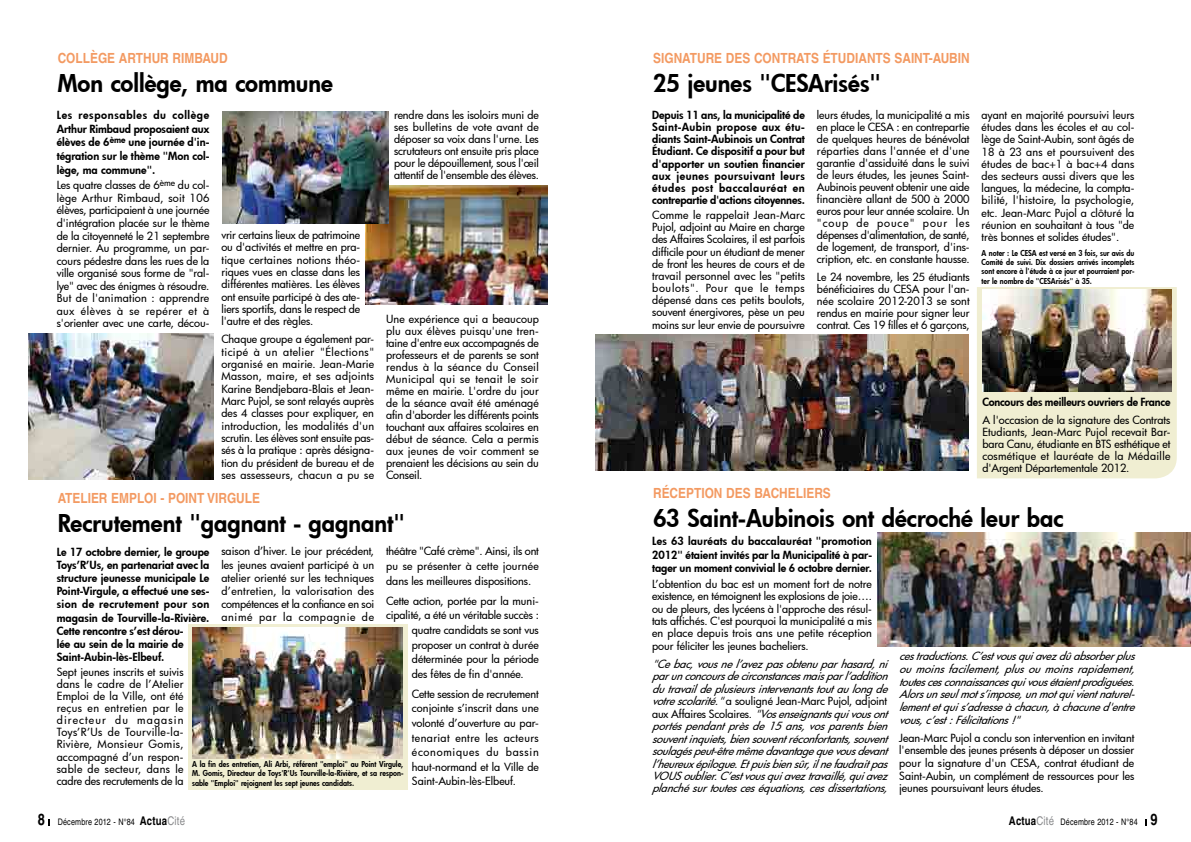
<style>
.page{position:relative;width:1191px;height:842px;background:#fff}
.page>*{position:absolute;margin:0;border:0;box-sizing:border-box;transform-origin:0 0}
.t1{font:800 24px "Futura";color:#000}
.t2{font:700 16px "Helvetica";color:#000;scale:.8 1}
.t3{font:700 14px "Helvetica";color:#f39a62;scale:.85 1}
.t4{font:500 11px/12px "Futura";letter-spacing:-.005em;color:#000;text-align:justify}
.t5{font:italic 500 11px/12.4px "Futura";color:#000}
.t6{font:800 11px/13.2px "Futura";color:#000;text-align:justify}
.t7{font:9px "Helvetica";letter-spacing:.02em;color:#000;scale:.8 1}
.t8{font:800 8px/9.2px "Futura";color:#000;text-align:justify;scale:.9 1}
.s1{font-weight:700;font-size:12px}
.s2{font-size:12px;color:#87888a}
.s3{font-style:normal}
.s4{font-weight:700;font-size:16px}
</style>
<div class="page">
<div style="left:188px;top:624px;width:219px;height:165px;background:#f0eed2"></div>
<img style="left:595px;top:334px;width:374px;height:137px">
<div style="left:977px;top:287px;width:199px;height:191px;background:#f0eed2"></div>
<img style="left:982px;top:290px;width:189px;height:102px">
<img style="left:877px;top:533px;width:314px;height:113px">
<img style="left:366px;top:186px;width:181px;height:119px">
<img style="left:28px;top:333px;width:185px;height:146px">
<img style="left:222px;top:112px;width:166px;height:112px">
<img style="left:192px;top:627px;width:210px;height:132px">
<p class="t3" style="left:58px;top:49px;width:202px">COLLÈGE ARTHUR RIMBAUD</p>
<h1 class="t1" style="left:58px;top:67px;width:277px">Mon collège, ma commune</h1>
<p class="t6" style="left:57px;top:108px;width:154px;line-height:13.7px">Les responsables du collège Arthur Rimbaud proposaient aux élèves de 6<sup>ème</sup> une journée d'in&shy;tégration sur le thème "Mon col&shy;lège, ma commune".</p>
<p class="t4" style="left:57px;top:179px;width:154px;line-height:12.6px">Les quatre classes de 6<sup>ème</sup> du col&shy;lège Arthur Rimbaud, soit 106 élèves, participaient à une journée d'intégration placée sur le thème de la citoyenneté le 21 septembre dernier. Au programme, un par&shy;cours pédestre dans les rues de la ville organisé sous forme de "ral&shy;lye" avec des énigmes à résoudre.<br>But de l'animation : apprendre aux élèves à se repérer et à s'orienter avec une carte, décou-</p>
<p class="t4" style="left:221px;top:229px;width:140px;line-height:12.3px">vrir certains lieux de patrimoine ou d'activités et mettre en pra&shy;tique certaines notions théo&shy;riques vues en classe dans les différentes matières. Les élèves ont ensuite participé à des ate&shy;liers sportifs, dans le respect de l'autre et des règles.</p>
<p class="t4" style="left:221px;top:333px;width:154px;line-height:12.3px">Chaque groupe a également par&shy;ticipé à un atelier "Élections" organisé en mairie. Jean-Marie Masson, maire, et ses adjoints Karine Bendjebara-Blais et Jean-Marc Pujol, se sont relayés auprès des 4 classes pour expliquer, en introduction, les modalités d'un scrutin. Les élèves sont ensuite pas&shy;sés à la pratique : après désigna&shy;tion du président de bureau et de ses assesseurs, chacun a pu se</p>
<p class="t4" style="left:394px;top:109px;width:146px">rendre dans les isoloirs muni de ses bulletins de vote avant de déposer sa voix dans l'urne. Les scrutateurs ont ensuite pris place pour le dépouillement, sous l'œil attentif de l'ensemble des élèves.</p>
<p class="t4" style="left:386px;top:313px;width:154px">Une expérience qui a beaucoup plu aux élèves puisqu'une tren&shy;taine d'entre eux accompagnés de professeurs et de parents se sont rendus à la séance du Conseil Municipal qui se tenait le soir même en mairie. L'ordre du jour de la séance avait été aménagé afin d'aborder les différents points touchant aux affaires scolaires en début de séance. Cela a permis aux jeunes de voir comment se prenaient les décisions au sein du Conseil.</p>
<p class="t3" style="left:58px;top:489px;width:240px">ATELIER EMPLOI - POINT VIRGULE</p>
<h1 class="t1" style="left:58px;top:507px;width:349px">Recrutement "gagnant - gagnant"</h1>
<p class="t4" style="left:221px;top:545px;width:154px;line-height:13.2px">saison d’hiver. Le jour précédent, les jeunes avaient participé à un atelier orienté sur les techniques d’entretien, la valorisation des compétences et la confiance en soi animé par la compagnie de</p>
<p class="t4" style="left:386px;top:544px;width:154px;line-height:14.6px">théâtre "Café crème". Ainsi, ils ont pu se présenter à cette journée dans les meilleures dispositions.</p>
<p class="t6" style="left:57px;top:545px;width:154px;text-align:left">Le 17 octobre dernier, le groupe<br>Toys’R’Us, en partenariat avec la structure jeunesse municipale Le<br>Point-Virgule, a effectué une ses&shy;sion de recrutement pour son magasin de Tourville-la-Rivière.<br>Cette rencontre s’est dérou-<br>lée au sein de la mairie de<br>Saint-Aubin-lès-Elbeuf.</p>
<p class="t4" style="left:57px;top:666px;width:128px">Sept jeunes inscrits et suivis dans le cadre de l’Atelier Emploi de la Ville, ont été reçus en entretien par le directeur du magasin Toys’R’Us de Tourville-la-Rivière, Monsieur Gomis, accompagné d’un respon&shy;sable de secteur, dans le cadre des recrutements de la</p>
<p class="t4" style="left:386px;top:594px;width:154px">Cette action, portée par la muni-</p>
<p class="t4" style="left:386px;top:609px;width:154px">cipalité, a été un véritable succès :</p>
<p class="t4" style="left:412px;top:624px;width:128px">quatre candidats se sont vus</p>
<p class="t4" style="left:412px;top:638px;width:128px">proposer un contrat à durée</p>
<p class="t4" style="left:412px;top:653px;width:128px">déterminée pour la période</p>
<p class="t4" style="left:412px;top:667px;width:113px">des fêtes de fin d'année.</p>
<p class="t4" style="left:412px;top:686px;width:128px;line-height:14.6px">Cette session de recrutement conjointe s’inscrit dans une volonté d’ouverture au par&shy;tenariat entre les acteurs économiques du bassin haut-normand et la Ville de Saint-Aubin-lès-Elbeuf.</p>
<p class="t8" style="left:192px;top:759px;width:236px;line-height:9.6px">A la fin des entretien, Ali Arbi, référent "emploi" au Point Virgule, M. Gomis, Directeur de Toys'R'Us Tourville-la-Rivière, et sa respon&shy;sable "Emploi" rejoignent les sept jeunes candidats.</p>
<h2 class="t2" style="left:38px;top:810px;width:10px">8</h2>
<p class="t7" style="left:58px;top:817px;width:160px">Décembre 2012 - N°84 <span class="s1">ACTUA</span><span class="s2">Cité</span></p>
<p class="t3" style="left:653px;top:49px;width:374px">SIGNATURE DES CONTRATS ÉTUDIANTS SAINT-AUBIN</p>
<h1 class="t1" style="left:653px;top:67px;width:229px">25 jeunes "CESArisés"</h1>
<p class="t6" style="left:652px;top:109px;width:154px;line-height:12.2px">Depuis 11 ans, la municipalité de Saint-Aubin propose aux étu&shy;diants Saint-Aubinois un Contrat Étudiant. Ce dispositif a pour but d'apporter un soutien financier aux jeunes poursuivant leurs études post baccalauréat en contrepartie d'actions citoyennes.</p>
<p class="t4" style="left:652px;top:209px;width:154px">Comme le rappelait Jean-Marc Pujol, adjoint au Maire en charge des Affaires Scolaires, il est parfois difficile pour un étudiant de mener de front les heures de cours et de travail personnel avec les "petits boulots". Pour que le temps dépensé dans ces petits boulots, souvent énergivores, pèse un peu moins sur leur envie de poursuivre</p>
<p class="t4" style="left:817px;top:109px;width:154px">leurs études, la municipalité a mis en place le CESA : en contrepartie de quelques heures de bénévolat réparties dans l'année et d'une garantie d'assiduité dans le suivi de leurs études, les jeunes Saint-Aubinois peuvent obtenir une aide financière allant de 500 à 2000 euros pour leur année scolaire. Un "coup de pouce" pour les dépenses d'alimentation, de santé, de logement, de transport, d'ins&shy;cription, etc. en constante hausse.</p>
<p class="t4" style="left:817px;top:270px;width:154px">Le 24 novembre, les 25 étudiants bénéficiaires du CESA pour l'an&shy;née scolaire 2012-2013 se sont rendus en mairie pour signer leur contrat. Ces 19 filles et 6 garçons,</p>
<p class="t4" style="left:981px;top:109px;width:154px">ayant en majorité poursuivi leurs études dans les écoles et au col&shy;lège de Saint-Aubin, sont âgés de 18 à 23 ans et poursuivent des études de bac+1 à bac+4 dans des secteurs aussi divers que les langues, la médecine, la compta&shy;bilité, l'histoire, la psychologie, etc. Jean-Marc Pujol a clôturé la réunion en souhaitant à tous "de très bonnes et solides études".</p>
<p class="t8" style="left:981px;top:248px;width:171px">A noter : Le CESA est versé en 3 fois, sur avis du Comité de suivi. Dix dossiers arrivés incomplets sont encore à l'étude à ce jour et pourraient por&shy;ter le nombre de "CESArisés" à 35.</p>
<p class="t6" style="left:982px;top:395px;width:190px">Concours des meilleurs ouvriers de France</p>
<p class="t4" style="left:982px;top:413px;width:190px">A l'occasion de la signature des Contrats Etudiants, Jean-Marc Pujol recevait Bar&shy;bara Canu, étudiante en BTS esthétique et cosmétique et lauréate de la Médaille d'Argent Départementale 2012.</p>
<p class="t3" style="left:653px;top:484px;width:211px">RÉCEPTION DES BACHELIERS</p>
<h1 class="t1" style="left:653px;top:502px;width:412px">63 Saint-Aubinois ont décroché leur bac</h1>
<p class="t6" style="left:652px;top:534px;width:221px;line-height:13.6px">Les 63 lauréats du baccalauréat "promotion 2012" étaient invités par la Municipalité à par&shy;tager un moment convivial le 6 octobre dernier.</p>
<p class="t4" style="left:652px;top:577px;width:221px;line-height:12.4px">L’obtention du bac est un moment fort de notre existence, en témoignent les explosions de joie…. ou de pleurs, des lycéens à l'approche des résul&shy;tats affichés. C'est pourquoi la municipalité a mis en place depuis trois ans une petite réception pour féliciter les jeunes bacheliers.</p>
<p class="t5" style="left:652px;top:657px;width:242px">"Cebac,vousnel’avezpasobtenuparhasard,ni parunconcoursdecirconstancesmaisparl’addition dutravaildeplusieursintervenantstoutaulongde votrescolarité."<span class="s3">a souligné Jean-Marc Pujol, adjoint a u x A f f a i r e s S c o l a i r e s .</span> "Vosenseignantsquivousont portéspendantprèsde15ans,vosparentsbien souventinquiets,biensouventréconfortants,souvent soulagéspeut-êtremêmedavantagequevousdevant l’heureuxépilogue.Etpuisbiensûr,ilnefaudraitpas VOUSoublier.C’estvousquiaveztravaillé,quiavez planchésurtoutesceséquations,cesdissertations,</p>
<p class="t5" style="left:899px;top:650px;width:242px;text-align:justify">cestraductions.C’estvousquiavezdûabsorberplus oumoinsfacilement,plusoumoinsrapidement, toutescesconnaissancesquivousétaientprodiguées.<br>Alorsunseulmots’impose,unmotquivientnaturel&shy;lementetquis’adresseàchacun,àchacuned'entre vous,c’est:Félicitations!"</p>
<p class="t4" style="left:899px;top:731px;width:237px;line-height:12.6px">Jean-Marc Pujol a conclu son intervention en invitant l'ensemble des jeunes présents à déposer un dossier pour la signature d'un CESA, contrat étudiant de Saint-Aubin, un complément de ressources pour les jeunes poursuivant leurs études.</p>
<p class="t7" style="left:1009px;top:817px;width:187px"><span class="s1">ACTUA</span><span class="s2">Cité</span> Décembre 2012 - N°84 <span class="s4">9</span></p>
</div>
